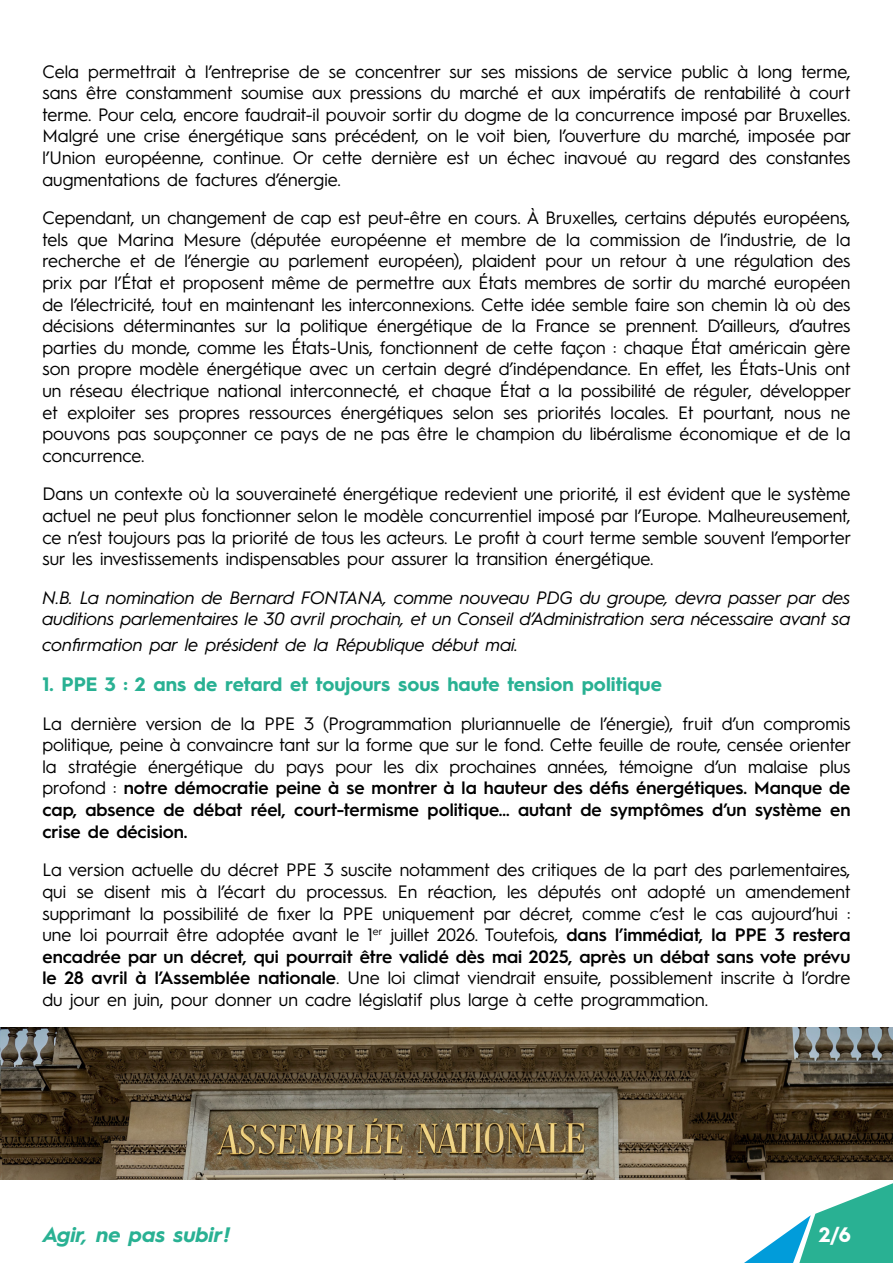
<style>
.page{position:relative;width:893px;height:1263px;background:#fff}
.page>*{position:absolute;margin:0;border:0;box-sizing:border-box;transform-origin:0 0}
.t1{font:italic 700 21px "Hurme Geometric Sans 1";color:#29b193}
.t2{font:700 21px "Hurme Geometric Sans 1";color:#fff}
.t3{font:700 19.5px "Hurme Geometric Sans 1";color:#29b193}
.t4{font:18px/21.6px "Hurme Geometric Sans 1";color:#000;text-align:justify}
.t5{font:italic 18px/21.6px "Hurme Geometric Sans 1";color:#000}
.s1{font-weight:600}
</style>
<div class="page">
<svg style="left:726px;top:1179px;width:167px;height:84px"></svg>
<img style="left:0;top:1028px;width:893px;height:151px">
<p class="t4" style="left:43px;top:59px;width:810px">Cela permettrait à l’entreprise de se concentrer sur ses missions de service public à long terme, sans être constamment soumise aux pressions du marché et aux impératifs de rentabilité à court terme. Pour cela, encore faudrait-il pouvoir sortir du dogme de la concurrence imposé par Bruxelles.<br>Malgré une crise énergétique sans précédent, on le voit bien, l’ouverture du marché, imposée par l’Union européenne, continue. Or cette dernière est un échec inavoué au regard des constantes augmentations de factures d’énergie.</p>
<p class="t4" style="left:43px;top:206px;width:810px">Cependant, un changement de cap est peut-être en cours. À Bruxelles, certains députés européens, tels que Marina Mesure (députée européenne et membre de la commission de l’industrie, de la recherche et de l’énergie au parlement européen), plaident pour un retour à une régulation des prix par l’État et proposent même de permettre aux États membres de sortir du marché européen de l’électricité, tout en maintenant les interconnexions. Cette idée semble faire son chemin là où des décisions déterminantes sur la politique énergétique de la France se prennent. D’ailleurs, d’autres parties du monde, comme les États-Unis, fonctionnent de cette façon : chaque État américain gère son propre modèle énergétique avec un certain degré d’indépendance. En effet, les États-Unis ont un réseau électrique national interconnecté, et chaque État a la possibilité de réguler, développer et exploiter ses propres ressources énergétiques selon ses priorités locales. Et pourtant, nous ne pouvons pas soupçonner ce pays de ne pas être le champion du libéralisme économique et de la concurrence.</p>
<p class="t4" style="left:43px;top:482px;width:810px">Dans un contexte où la souveraineté énergétique redevient une priorité, il est évident que le système actuel ne peut plus fonctionner selon le modèle concurrentiel imposé par l’Europe. Malheureusement, ce n’est toujours pas la priorité de tous les acteurs. Le profit à court terme semble souvent l’emporter sur les investissements indispensables pour assurer la transition énergétique.</p>
<p class="t5" style="left:43px;top:585px;width:809px">N.B. La nomination de Bernard FONTANA, comme nouveau PDG du groupe, devra passer par des auditions parlementaires le 30 avril prochain, et un Conseil d’Administration sera nécessaire avant sa</p>
<p class="t5" style="left:43px;top:632px;width:477px">confirmation par le président de la République début mai.</p>
<p class="t3" style="left:43px;top:670px;width:621px">1. PPE 3 : 2 ans de retard et toujours sous haute tension politique</p>
<p class="t4" style="left:43px;top:711px;width:810px">La dernière version de la PPE 3 (Programmation pluriannuelle de l’énergie), fruit d’un compromis politique, peine à convaincre tant sur la forme que sur le fond. Cette feuille de route, censée orienter la stratégie énergétique du pays pour les dix prochaines années, témoigne d’un malaise plus profond : <span class="s1">notre démocratie peine à se montrer à la hauteur des défis énergétiques. Manque de cap, absence de débat réel, court-termisme politique… autant de symptômes d’un système en crise de décision.</span></p>
<p class="t4" style="left:43px;top:858px;width:810px">La version actuelle du décret PPE 3 suscite notamment des critiques de la part des parlementaires, qui se disent mis à l’écart du processus. En réaction, les députés ont adopté un amendement supprimant la possibilité de fixer la PPE uniquement par décret, comme c’est le cas aujourd’hui : une loi pourrait être adoptée avant le 1<sup>er</sup> juillet 2026. Toutefois, <span class="s1">dans l’immédiat, la PPE 3 restera encadrée par un décret, qui pourrait être validé dès mai 2025, après un débat sans vote prévu le 28 avril à l’Assemblée nationale</span>. Une loi climat viendrait ensuite, possiblement inscrite à l’ordre du jour en juin, pour donner un cadre législatif plus large à cette programmation.</p>
<p class="t1" style="left:43px;top:1219px;width:189px">Agir, ne pas subir!</p>
<p class="t2" style="left:819px;top:1219px;width:34px">2/6</p>
</div>
